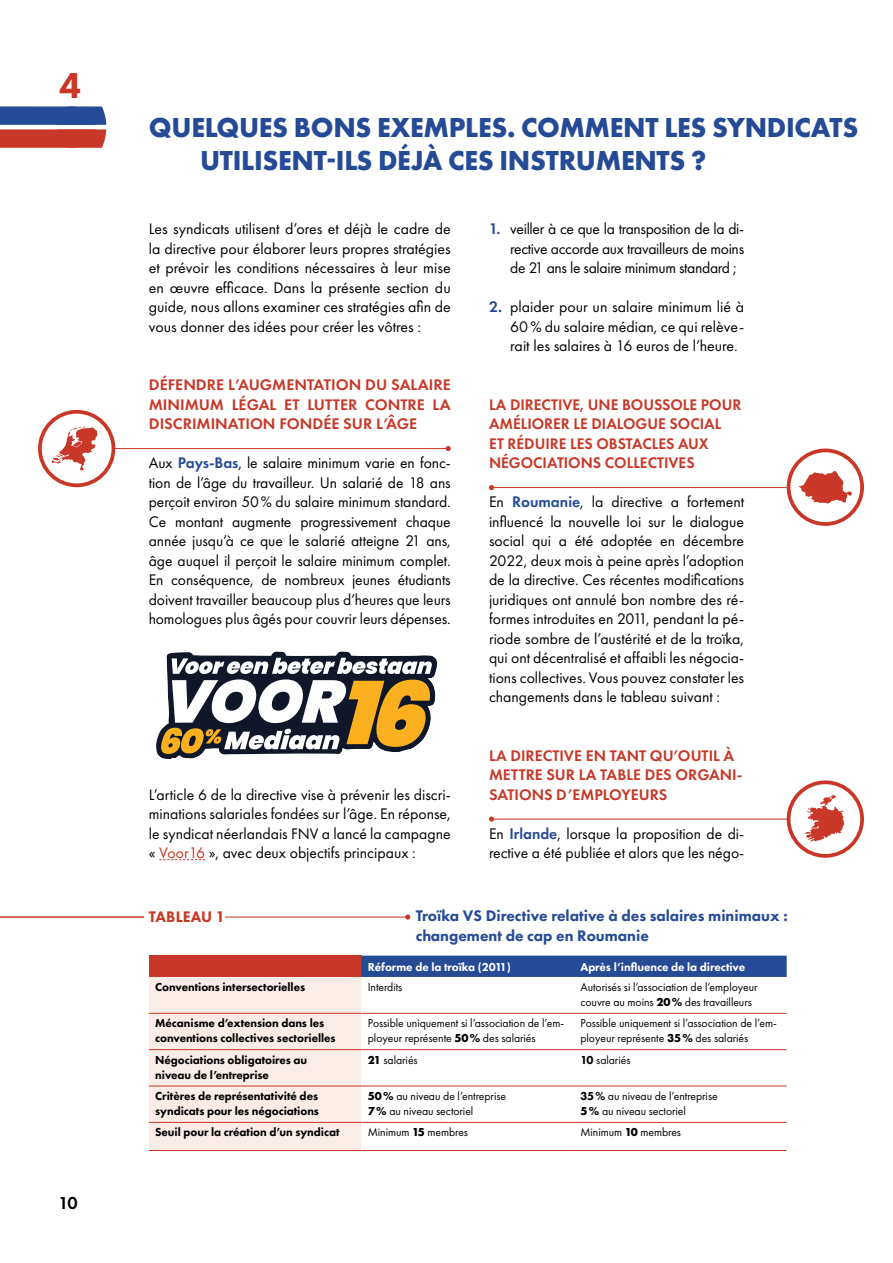
<style>
.page{position:relative;width:893px;height:1263px;background:#fff}
.page>*{position:absolute;margin:0;border:0;box-sizing:border-box;transform-origin:0 0}
.t1{font:800 37.5px "Futura PT";color:#c83727}
.t2{font:700 28.5px/33px "Futura PT";letter-spacing:-.01em;color:#254a96}
.t3{font:600 18px "Futura PT";color:#000}
.t4{font:15.9px/19.5px "Futura PT";color:#000;text-align:justify}
.t5{font:600 15.9px/19.5px "Futura PT";color:#c83727}
.t6{font:800 15.9px/19.5px "Futura PT";color:#254a96}
.t7{font:800 15.9px "Futura PT";letter-spacing:.01em;color:#c83727}
.t8{font:12px/15px "Futura PT";letter-spacing:-.005em;color:#000}
.t9{font:800 12px/15px "Futura PT";letter-spacing:-.005em;color:#000}
.t10{font:800 12px "Futura PT";letter-spacing:-.005em;color:#fff}
.s1{font-weight:600;color:#254a96}
.s2{color:#c83727}
.s3{font-weight:700}
.s4{font-weight:800}
</style>
<div class="page">
<svg style="left:159px;top:859px;width:46px;height:1px"></svg>
<div style="left:38px;top:410px;width:77px;height:77px;border:4px solid #c83727;border-radius:50%"></div>
<hr style="left:113px;top:448px;width:335px;height:1px;background:#c83727">
<svg style="left:446px;top:446px;width:5px;height:5px"></svg>
<svg style="left:52px;top:426px;width:45px;height:44px"></svg>
<hr style="left:492px;top:487px;width:295px;height:1px;background:#c83727">
<svg style="left:489px;top:485px;width:5px;height:5px"></svg>
<div style="left:787px;top:449px;width:77px;height:77px;border:4px solid #c83727;border-radius:50%"></div>
<svg style="left:799px;top:471px;width:53px;height:33px"></svg>
<hr style="left:492px;top:819px;width:355px;height:1px;background:#c83727">
<svg style="left:489px;top:816px;width:5px;height:6px"></svg>
<svg style="left:788px;top:782px;width:74px;height:74px"></svg>
<div style="left:787px;top:780px;width:77px;height:78px;border:4px solid #c83727;border-radius:50%"></div>
<div style="left:797px;top:790px;width:57px;height:58px;background:#fff;border-radius:50%"></div>
<svg style="left:805px;top:794px;width:45px;height:48px"></svg>
<svg style="left:156px;top:652px;width:281px;height:107px"></svg>
<hr style="left:0;top:917px;width:408px;height:1px;background:#c83727">
<svg style="left:405px;top:914px;width:5px;height:5px"></svg>
<div style="left:145px;top:905px;width:80px;height:21px;background:#fff"></div>
<svg style="left:149px;top:956px;width:638px;height:194px;background:#cebdc6"></svg>
<svg style="left:361px;top:977px;width:426px;height:173px"></svg>
<hr style="left:149px;top:1013px;width:212px;height:1px;background:#c83727">
<hr style="left:361px;top:1013px;width:213px;height:1px;background:#c83727">
<hr style="left:574px;top:1013px;width:213px;height:1px;background:#c83727">
<hr style="left:149px;top:1049px;width:212px;height:1px;background:#c83727">
<hr style="left:361px;top:1049px;width:213px;height:1px;background:#c83727">
<hr style="left:574px;top:1049px;width:213px;height:1px;background:#c83727">
<hr style="left:149px;top:1086px;width:212px;height:1px;background:#c83727">
<hr style="left:361px;top:1086px;width:213px;height:1px;background:#c83727">
<hr style="left:574px;top:1086px;width:213px;height:1px;background:#c83727">
<hr style="left:149px;top:1122px;width:212px;height:1px;background:#c83727">
<hr style="left:361px;top:1122px;width:213px;height:1px;background:#c83727">
<hr style="left:574px;top:1122px;width:213px;height:1px;background:#c83727">
<hr style="left:149px;top:1150px;width:212px;height:1px;background:#c83727">
<hr style="left:361px;top:1150px;width:213px;height:1px;background:#c83727">
<hr style="left:574px;top:1150px;width:213px;height:1px;background:#c83727">
<svg style="left:0;top:106px;width:106px;height:42px;background:#885973"></svg>
<h1 class="t1" style="left:59px;top:62px;width:24px">4</h1>
<p class="t3" style="left:58px;top:1192px;width:21px">10</p>
<h2 class="t2" style="left:200px;top:110px;width:660px;text-indent:-51px">QUELQUES BONS EXEMPLES. COMMENT LES SYNDICATS<br>UTILISENT-ILS DÉJÀ CES INSTRUMENTS ?</h2>
<p class="t4" style="left:149px;top:219px;width:303px">Les syndicats utilisent d’ores et déjà le cadre de la directive pour élaborer leurs propres stratégies et prévoir les conditions nécessaires à leur mise en œuvre efficace. Dans la présente section du guide, nous allons examiner ces stratégies afin de vous donner des idées pour créer les vôtres :</p>
<p class="t5" style="left:149px;top:375px;width:303px;text-align:justify">DÉFENDRE L’AUGMENTATION DU SALAIRE MINIMUM LÉGAL ET LUTTER CONTRE LA DISCRIMINATION FONDÉE SUR L’ÂGE</p>
<p class="t4" style="left:149px;top:453px;width:303px">Aux <span class="s1">Pays-Bas</span>, le salaire minimum varie en fonc&shy;tion de l’âge du travailleur. Un salarié de 18 ans perçoit environ 50% du salaire minimum standard.<br>Ce montant augmente progressivement chaque année jusqu’à ce que le salarié atteigne 21 ans, âge auquel il perçoit le salaire minimum complet.<br>En conséquence, de nombreux jeunes étudiants doivent travailler beaucoup plus d’heures que leurs homologues plus âgés pour couvrir leurs dépenses.</p>
<p class="t4" style="left:149px;top:784px;width:303px">L’article 6 de la directive vise à prévenir les discri&shy;minations salariales fondées sur l’âge. En réponse, le syndicat néerlandais FNV a lancé la campagne « <span class="s2">Voor16</span> », avec deux objectifs principaux :</p>
<p class="t4" style="left:510px;top:219px;width:235px;text-indent:-21px"><span class="s1">1.</span> veiller à ce que la transposition de la di&shy;rective accorde aux travailleurs de moins de 21 ans le salaire minimum standard ;</p>
<p class="t4" style="left:510px;top:297px;width:235px;text-indent:-21px"><span class="s1">2.</span> plaider pour un salaire minimum lié à 60% du salaire médian, ce qui relève&shy;rait les salaires à 16 euros de l’heure.</p>
<p class="t5" style="left:489px;top:394px;width:254px">LA DIRECTIVE, UNE BOUSSOLE POUR<br>AMÉLIORER LE DIALOGUE SOCIAL<br>ET RÉDUIRE LES OBSTACLES AUX<br>NÉGOCIATIONS COLLECTIVES</p>
<p class="t4" style="left:489px;top:492px;width:257px">En <span class="s1">Roumanie</span>, la directive a fortement influencé la nouvelle loi sur le dialogue social qui a été adoptée en décembre 2022, deux mois à peine après l’adoption de la directive. Ces récentes modifications juridiques ont annulé bon nombre des ré&shy;formes introduites en 2011, pendant la pé&shy;riode sombre de l’austérité et de la troïka, qui ont décentralisé et affaibli les négocia&shy;tions collectives. Vous pouvez constater les changements dans le tableau suivant :</p>
<p class="t5" style="left:489px;top:745px;width:255px">LA DIRECTIVE EN TANT QU’OUTIL À<br>METTRE SUR LA TABLE DES ORGANI-<br>SATIONS D’EMPLOYEURS</p>
<p class="t4" style="left:489px;top:823px;width:257px">En <span class="s1">Irlande</span>, lorsque la proposition de di&shy;rective a été publiée et alors que les négo-</p>
<p class="t7" style="left:149px;top:906px;width:78px">TABLEAU 1</p>
<p class="t6" style="left:416px;top:906px;width:374px">Troïka VS Directive relative à des salaires minimaux : changement de cap en Roumanie</p>
<p class="t10" style="left:368px;top:959px;width:145px">Réforme de la troïka (2011)</p>
<p class="t10" style="left:580px;top:959px;width:166px">Après l’influence de la directive</p>
<p class="t9" style="left:155px;top:979px;width:151px">Conventions intersectorielles</p>
<p class="t8" style="left:368px;top:979px;width:36px">Interdits</p>
<p class="t8" style="left:580px;top:979px;width:179px">Autorisés si l’association de l’employeur couvre au moins <span class="s3">20%</span> des travailleurs</p>
<p class="t9" style="left:155px;top:1015px;width:182px">Mécanisme d’extension dans les conventions collectives sectorielles</p>
<p class="t8" style="left:368px;top:1015px;width:198px">Possible uniquement si l’association de l’em&shy;ployeur représente <span class="s3">50%</span> des salariés</p>
<p class="t8" style="left:580px;top:1015px;width:198px">Possible uniquement si l’association de l’em&shy;ployeur représente <span class="s3">35%</span> des salariés</p>
<p class="t9" style="left:155px;top:1052px;width:154px">Négociations obligatoires au niveau de l’entreprise</p>
<p class="t8" style="left:368px;top:1052px;width:51px"><span class="s3">21</span> salariés</p>
<p class="t8" style="left:580px;top:1052px;width:52px"><span class="s4">10</span> salariés</p>
<p class="t9" style="left:155px;top:1088px;width:165px">Critères de représentativité des syndicats pour les négociations</p>
<p class="t8" style="left:368px;top:1088px;width:140px"><span class="s3">50%</span> au niveau de l’entreprise<br><span class="s3">7%</span> au niveau sectoriel</p>
<p class="t8" style="left:580px;top:1088px;width:139px"><span class="s4">35%</span> au niveau de l’entreprise<br><span class="s3">5%</span> au niveau sectoriel</p>
<p class="t9" style="left:155px;top:1124px;width:186px">Seuil pour la création d’un syndicat</p>
<p class="t8" style="left:368px;top:1125px;width:102px">Minimum <span class="s3">15</span> membres</p>
<p class="t8" style="left:580px;top:1125px;width:102px">Minimum <span class="s3">10</span> membres</p>
</div>
